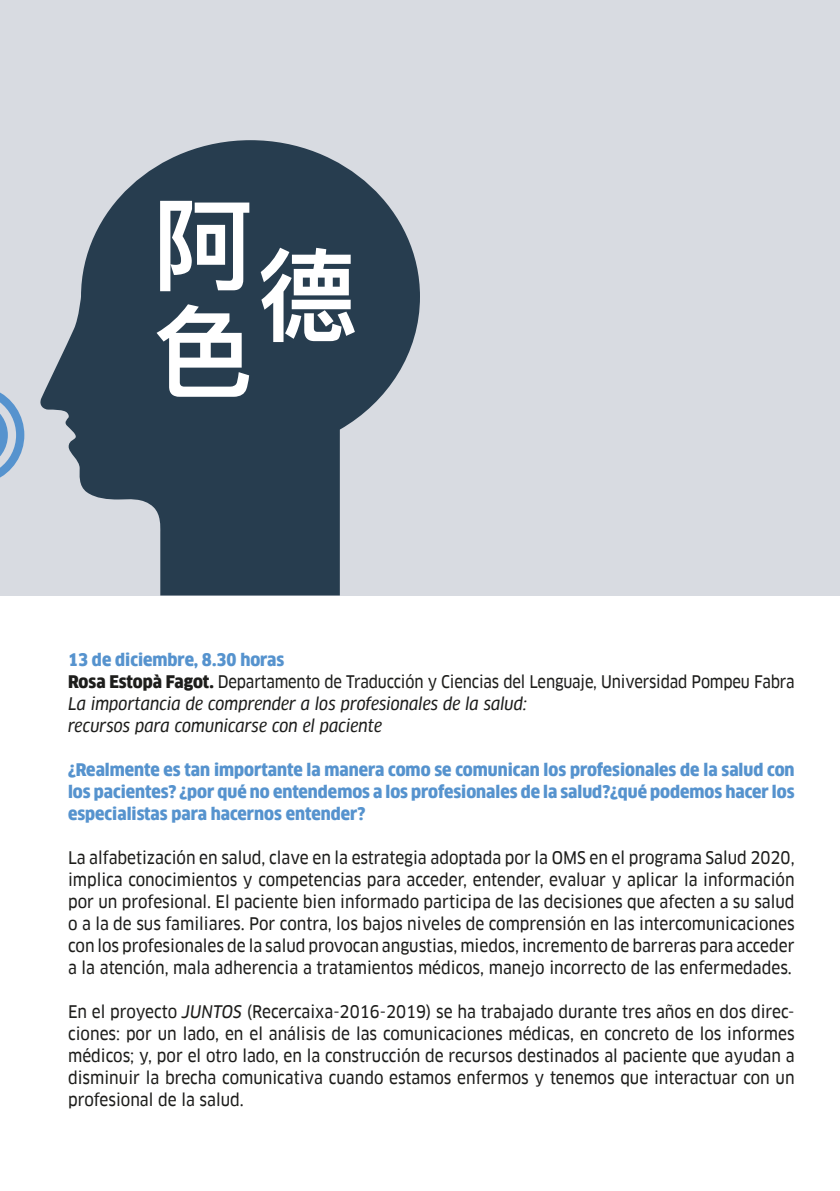
<style>
.page{position:relative;width:840px;height:1191px;background:#fff}
.page>*{position:absolute;margin:0;border:0;box-sizing:border-box;transform-origin:0 0}
.t1{font:600 101px "Ping Fang SC";color:#fff}
.t2{font:17px/22px "Clan Offc Pro Narr News";color:#1d1d1b;text-align:justify}
.t3{font:900 17px/22px "Clan Offc Pro Narr";color:#5693ce;text-align:justify}
.t4{font:italic 17px/22px "Clan Offc Pro Narr News";color:#1d1d1b}
.s1{font-family:"Clan Offc Pro Narr";font-weight:900;font-style:normal}
.s2{font-style:normal}
.s3{font-style:italic}
</style>
<div class="page">
<div style="left:0;top:0;width:839px;height:595px;background:#d8dbe1"></div>
<svg style="left:40px;top:140px;width:380px;height:455px;fill:#273d4f"></svg>
<svg style="left:0;top:392px;width:24px;height:86px"></svg>
<h1 class="t1" style="left:153px;top:182px;width:102px">阿</h1>
<h1 class="t1" style="left:153px;top:290px;width:102px">色</h1>
<h1 class="t1" style="left:257px;top:233px;width:102px">德</h1>
<p class="t3" style="left:68px;top:648px;width:218px">13 de diciembre, 8.30 horas</p>
<p class="t4" style="left:68px;top:670px;width:727px"><span class="s1">Rosa Estopà Fagot.</span> <span class="s2">Departamento de Traducción y Ciencias del Lenguaje, Universidad Pompeu Fabra<br></span>La importancia de comprender a los profesionales de la salud:<br>recursos para comunicarse con el paciente</p>
<p class="t3" style="left:68px;top:758px;width:727px">¿Realmente es tan importante la manera como se comunican los profesionales de la salud con los pacientes? ¿por qué no entendemos a los profesionales de la salud?¿qué podemos hacer los especialistas para hacernos entender?</p>
<p class="t2" style="left:68px;top:846px;width:727px">La alfabetización en salud, clave en la estrategia adoptada por la OMS en el programa Salud 2020, implica conocimientos y competencias para acceder, entender, evaluar y aplicar la información por un profesional. El paciente bien informado participa de las decisiones que afecten a su salud o a la de sus familiares. Por contra, los bajos niveles de comprensión en las intercomunicaciones con los profesionales de la salud provocan angustias, miedos, incremento de barreras para acceder a la atención, mala adherencia a tratamientos médicos, manejo incorrecto de las enfermedades.</p>
<p class="t2" style="left:68px;top:1000px;width:727px">En el proyecto <span class="s3">JUNTOS</span> (Recercaixa-2016-2019) se ha trabajado durante tres años en dos direc&shy;ciones: por un lado, en el análisis de las comunicaciones médicas, en concreto de los informes médicos; y, por el otro lado, en la construcción de recursos destinados al paciente que ayudan a disminuir la brecha comunicativa cuando estamos enfermos y tenemos que interactuar con un profesional de la salud.</p>
</div>
